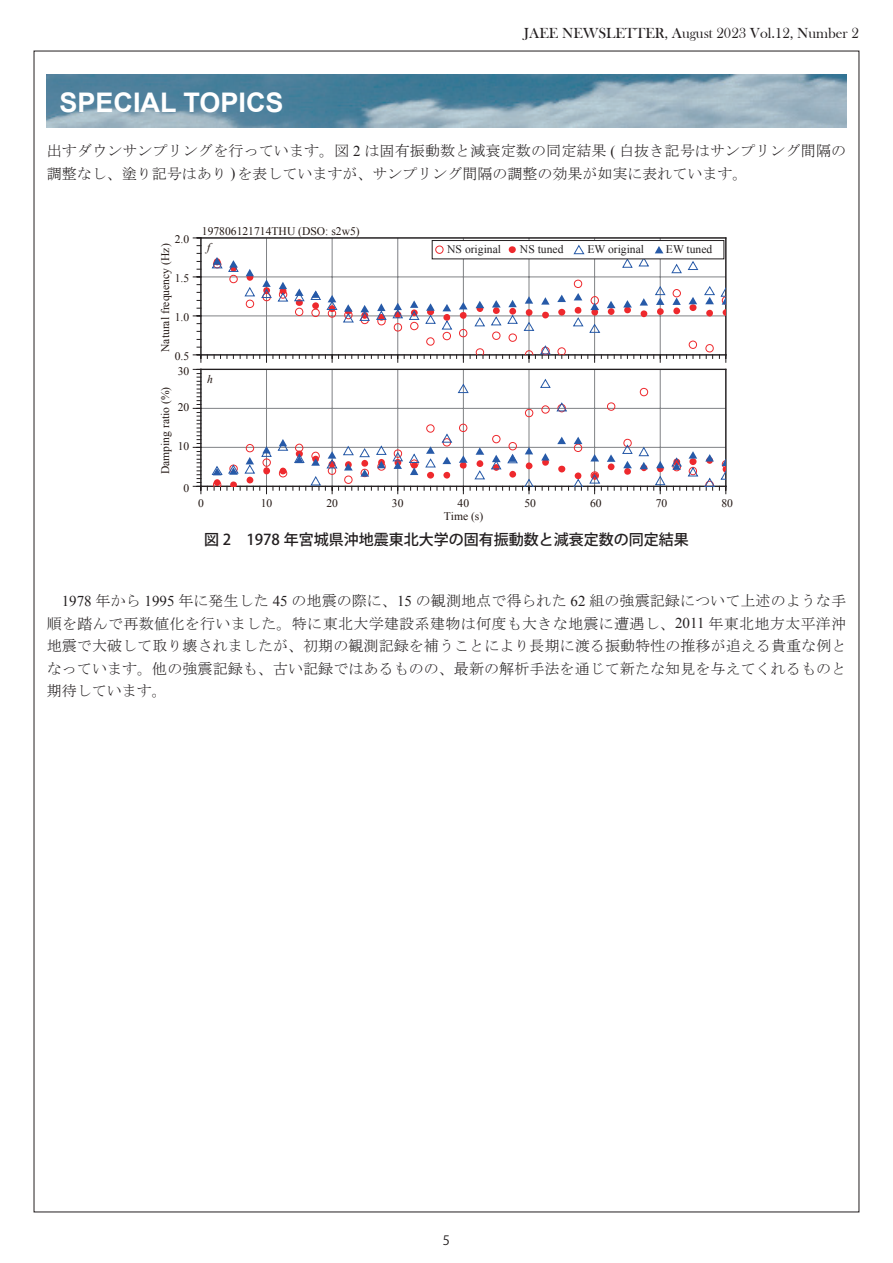
<style>
.page{position:relative;width:893px;height:1263px;background:#fff}
.page>*{position:absolute;margin:0;border:0;box-sizing:border-box;transform-origin:0 0}
.t1{font:700 27px "Arial";color:#fff}
.t2{font:15px/22.5px "MS Mincho";letter-spacing:.005em;color:#231f20}
.t3{font:15px "Bask Old Face";color:#231f20}
.t4{font:500 15px "Koz Go Pro";color:#231f20}
.t5{font:12.9px "Koz Go Pro";color:#231f20}
.t6{font:11.55px "Times New Roman";color:#221713}
.t7{font:11.55px "Times New Roman";color:#231f20}
.t8{font:italic 11.55px "Times New Roman";color:#221713}
.s1{font-family:"Times New Roman"}
</style>
<div class="page">
<img style="left:47px;top:74px;width:799px;height:54px">
<hr style="left:266px;top:238px;width:1px;height:117px;background:#808285">
<hr style="left:332px;top:238px;width:1px;height:117px;background:#808285">
<hr style="left:397px;top:238px;width:1px;height:117px;background:#808285">
<hr style="left:463px;top:238px;width:1px;height:117px;background:#808285">
<hr style="left:529px;top:238px;width:1px;height:117px;background:#808285">
<hr style="left:594px;top:238px;width:1px;height:117px;background:#808285">
<hr style="left:660px;top:238px;width:1px;height:117px;background:#808285">
<hr style="left:201px;top:355px;width:525px;height:1px;background:#808285">
<hr style="left:201px;top:316px;width:525px;height:1px;background:#808285">
<hr style="left:201px;top:277px;width:525px;height:1px;background:#808285">
<hr style="left:200px;top:238px;width:2px;height:117px;background:#231f20">
<hr style="left:725px;top:238px;width:1px;height:117px;background:#231f20">
<hr style="left:201px;top:354px;width:525px;height:1px;background:#231f20">
<svg style="left:193px;top:355px;width:15px;height:7px"></svg>
<svg style="left:227px;top:355px;width:7px;height:3px"></svg>
<svg style="left:247px;top:355px;width:13px;height:3px"></svg>
<svg style="left:273px;top:355px;width:13px;height:3px"></svg>
<svg style="left:293px;top:355px;width:13px;height:3px"></svg>
<svg style="left:319px;top:355px;width:7px;height:3px"></svg>
<svg style="left:332px;top:355px;width:7px;height:7px"></svg>
<svg style="left:391px;top:355px;width:7px;height:7px"></svg>
<svg style="left:483px;top:355px;width:7px;height:3px"></svg>
<svg style="left:529px;top:355px;width:7px;height:7px"></svg>
<svg style="left:575px;top:355px;width:13px;height:3px"></svg>
<svg style="left:621px;top:355px;width:13px;height:3px"></svg>
<svg style="left:660px;top:355px;width:7px;height:7px"></svg>
<svg style="left:719px;top:355px;width:7px;height:7px"></svg>
<hr style="left:201px;top:237px;width:525px;height:2px;background:#231f20">
<svg style="left:211px;top:257px;width:515px;height:98px"></svg>
<svg style="left:213px;top:257px;width:8px;height:8px"></svg>
<svg style="left:229px;top:260px;width:9px;height:8px"></svg>
<svg style="left:246px;top:269px;width:8px;height:7px"></svg>
<svg style="left:262px;top:279px;width:9px;height:8px"></svg>
<svg style="left:279px;top:282px;width:8px;height:7px"></svg>
<svg style="left:295px;top:288px;width:8px;height:8px"></svg>
<svg style="left:311px;top:290px;width:9px;height:8px"></svg>
<svg style="left:328px;top:295px;width:8px;height:7px"></svg>
<svg style="left:344px;top:304px;width:9px;height:8px"></svg>
<svg style="left:360px;top:305px;width:9px;height:7px"></svg>
<svg style="left:377px;top:303px;width:9px;height:8px"></svg>
<svg style="left:394px;top:303px;width:8px;height:7px"></svg>
<svg style="left:410px;top:300px;width:8px;height:8px"></svg>
<svg style="left:426px;top:303px;width:9px;height:8px"></svg>
<svg style="left:442px;top:304px;width:9px;height:7px"></svg>
<svg style="left:459px;top:302px;width:9px;height:7px"></svg>
<svg style="left:476px;top:301px;width:8px;height:7px"></svg>
<svg style="left:492px;top:300px;width:9px;height:7px"></svg>
<svg style="left:508px;top:300px;width:9px;height:7px"></svg>
<svg style="left:525px;top:296px;width:8px;height:8px"></svg>
<svg style="left:541px;top:297px;width:9px;height:8px"></svg>
<svg style="left:557px;top:295px;width:9px;height:7px"></svg>
<svg style="left:574px;top:293px;width:8px;height:7px"></svg>
<svg style="left:590px;top:303px;width:9px;height:7px"></svg>
<svg style="left:607px;top:301px;width:8px;height:7px"></svg>
<svg style="left:623px;top:300px;width:9px;height:7px"></svg>
<svg style="left:640px;top:298px;width:8px;height:8px"></svg>
<svg style="left:656px;top:297px;width:8px;height:8px"></svg>
<svg style="left:672px;top:297px;width:9px;height:8px"></svg>
<svg style="left:688px;top:297px;width:9px;height:7px"></svg>
<svg style="left:705px;top:297px;width:9px;height:7px"></svg>
<svg style="left:722px;top:297px;width:4px;height:19px"></svg>
<hr style="left:266px;top:369px;width:1px;height:117px;background:#808285">
<hr style="left:332px;top:369px;width:1px;height:117px;background:#808285">
<hr style="left:397px;top:369px;width:1px;height:117px;background:#808285">
<hr style="left:463px;top:369px;width:1px;height:117px;background:#808285">
<hr style="left:529px;top:369px;width:1px;height:117px;background:#808285">
<hr style="left:594px;top:369px;width:1px;height:117px;background:#808285">
<hr style="left:660px;top:369px;width:1px;height:117px;background:#808285">
<hr style="left:725px;top:369px;width:1px;height:117px;background:#231f20">
<hr style="left:201px;top:486px;width:525px;height:1px;background:#231f20">
<svg style="left:273px;top:487px;width:13px;height:3px"></svg>
<svg style="left:293px;top:487px;width:13px;height:3px"></svg>
<svg style="left:529px;top:486px;width:7px;height:8px"></svg>
<svg style="left:575px;top:486px;width:13px;height:4px"></svg>
<svg style="left:621px;top:487px;width:13px;height:3px"></svg>
<svg style="left:706px;top:486px;width:7px;height:4px"></svg>
<hr style="left:201px;top:369px;width:525px;height:1px;background:#231f20">
<svg style="left:227px;top:486px;width:14px;height:4px"></svg>
<svg style="left:247px;top:487px;width:13px;height:3px"></svg>
<svg style="left:221px;top:379px;width:505px;height:107px"></svg>
<svg style="left:193px;top:369px;width:28px;height:125px"></svg>
<svg style="left:229px;top:467px;width:9px;height:8px"></svg>
<svg style="left:246px;top:457px;width:8px;height:7px"></svg>
<svg style="left:262px;top:446px;width:9px;height:7px"></svg>
<svg style="left:279px;top:439px;width:8px;height:7px"></svg>
<svg style="left:295px;top:456px;width:8px;height:7px"></svg>
<svg style="left:311px;top:458px;width:9px;height:8px"></svg>
<svg style="left:328px;top:451px;width:8px;height:8px"></svg>
<svg style="left:344px;top:463px;width:9px;height:7px"></svg>
<svg style="left:360px;top:469px;width:9px;height:8px"></svg>
<svg style="left:377px;top:461px;width:9px;height:7px"></svg>
<svg style="left:394px;top:461px;width:8px;height:8px"></svg>
<svg style="left:410px;top:467px;width:8px;height:8px"></svg>
<svg style="left:426px;top:446px;width:9px;height:8px"></svg>
<svg style="left:442px;top:457px;width:9px;height:7px"></svg>
<svg style="left:459px;top:455px;width:9px;height:8px"></svg>
<svg style="left:476px;top:447px;width:8px;height:8px"></svg>
<svg style="left:492px;top:455px;width:9px;height:7px"></svg>
<svg style="left:508px;top:454px;width:9px;height:8px"></svg>
<svg style="left:525px;top:447px;width:8px;height:7px"></svg>
<svg style="left:541px;top:453px;width:9px;height:7px"></svg>
<svg style="left:557px;top:437px;width:9px;height:7px"></svg>
<svg style="left:574px;top:437px;width:8px;height:7px"></svg>
<svg style="left:590px;top:454px;width:9px;height:7px"></svg>
<svg style="left:607px;top:454px;width:8px;height:8px"></svg>
<svg style="left:623px;top:461px;width:9px;height:7px"></svg>
<svg style="left:640px;top:462px;width:8px;height:7px"></svg>
<svg style="left:656px;top:461px;width:8px;height:7px"></svg>
<svg style="left:672px;top:462px;width:9px;height:8px"></svg>
<svg style="left:688px;top:451px;width:9px;height:8px"></svg>
<svg style="left:705px;top:454px;width:9px;height:7px"></svg>
<svg style="left:722px;top:459px;width:4px;height:14px"></svg>
<div style="left:432px;top:241px;width:292px;height:18px;background:#fff"></div>
<div style="left:432px;top:240px;width:292px;height:19px;border:1px solid #231f20"></div>
<div style="left:435px;top:246px;width:8px;height:8px;border:1px solid #ee292d;border-radius:50%"></div>
<svg style="left:573px;top:245px;width:12px;height:9px"></svg>
<div style="left:509px;top:246px;width:7px;height:7px;background:#ee292d;border-radius:50%"></div>
<svg style="left:655px;top:246px;width:8px;height:7px"></svg>
<h1 class="t1" style="left:60px;top:84px;width:226px">SPECIAL TOPICS</h1>
<p class="t3" style="left:524px;top:25px;width:336px">JAEE NEWSLETTER, August 2023 Vol.12, Number 2</p>
<p class="t2" style="left:47px;top:140px;width:801px">出すダウンサンプリングを行っています。図 <span class="s1">2</span> は固有振動数と減衰定数の同定結果 <span class="s1">(</span> 白抜き記号はサンプリング間隔の調整なし、塗り記号はあり <span class="s1">)</span>を表していますが、サンプリング間隔の調整の効果が如実に表れています。</p>
<p class="t6" style="left:202px;top:223px;width:159px">197806121714THU (DSO: s2w5)</p>
<p class="t6" style="left:175px;top:232px;width:16px">2.0</p>
<p class="t6" style="left:157px;top:352px;width:110px;rotate:-90deg">Natural frequency (Hz)</p>
<p class="t8" style="left:207px;top:239px;width:5px">f</p>
<p class="t6" style="left:175px;top:271px;width:16px">1.5</p>
<p class="t6" style="left:175px;top:310px;width:16px">1.0</p>
<p class="t6" style="left:175px;top:349px;width:16px">0.5</p>
<p class="t6" style="left:178px;top:363px;width:13px">30</p>
<p class="t6" style="left:157px;top:474px;width:89px;rotate:-90deg">Damping ratio (%)</p>
<p class="t6" style="left:178px;top:399px;width:13px">20</p>
<p class="t6" style="left:178px;top:439px;width:13px">10</p>
<p class="t6" style="left:184px;top:480px;width:7px">0</p>
<p class="t8" style="left:207px;top:371px;width:7px">h</p>
<p class="t7" style="left:447px;top:241px;width:55px">NS original</p>
<p class="t7" style="left:520px;top:241px;width:45px">NS tuned</p>
<p class="t7" style="left:587px;top:241px;width:58px">EW original</p>
<p class="t7" style="left:666px;top:241px;width:48px">EW tuned</p>
<p class="t6" style="left:198px;top:495px;width:7px">0</p>
<p class="t6" style="left:261px;top:495px;width:13px">10</p>
<p class="t6" style="left:326px;top:495px;width:13px">20</p>
<p class="t6" style="left:392px;top:495px;width:13px">30</p>
<p class="t6" style="left:458px;top:495px;width:13px">40</p>
<p class="t6" style="left:524px;top:495px;width:13px">50</p>
<p class="t6" style="left:590px;top:495px;width:13px">60</p>
<p class="t6" style="left:656px;top:495px;width:13px">70</p>
<p class="t6" style="left:444px;top:508px;width:41px">Time (s)</p>
<p class="t4" style="left:204px;top:530px;width:486px">図 2　1978 年宮城県沖地震東北大学の固有振動数と減衰定数の同定結果</p>
<p class="t6" style="left:721px;top:495px;width:13px">80</p>
<p class="t2" style="left:47px;top:590px;width:801px;text-align:justify;text-indent:15px"><span class="s1">1978</span> 年から <span class="s1">1995</span> 年に発生した <span class="s1">45</span> の地震の際に、<span class="s1">15</span> の観測地点で得られた <span class="s1">62</span> 組の強震記録について上述のような手順を踏んで再数値化を行いました。特に東北大学建設系建物は何度も大きな地震に遭遇し、<span class="s1">2011</span> 年東北地方太平洋沖地震で大破して取り壊されましたが、初期の観測記録を補うことにより長期に渡る振動特性の推移が追える貴重な例となっています。他の強震記録も、古い記録ではあるものの、最新の解析手法を通じて新たな知見を与えてくれるものと期待しています。</p>
<p class="t5" style="left:443px;top:1231px;width:9px">5</p>
</div>
